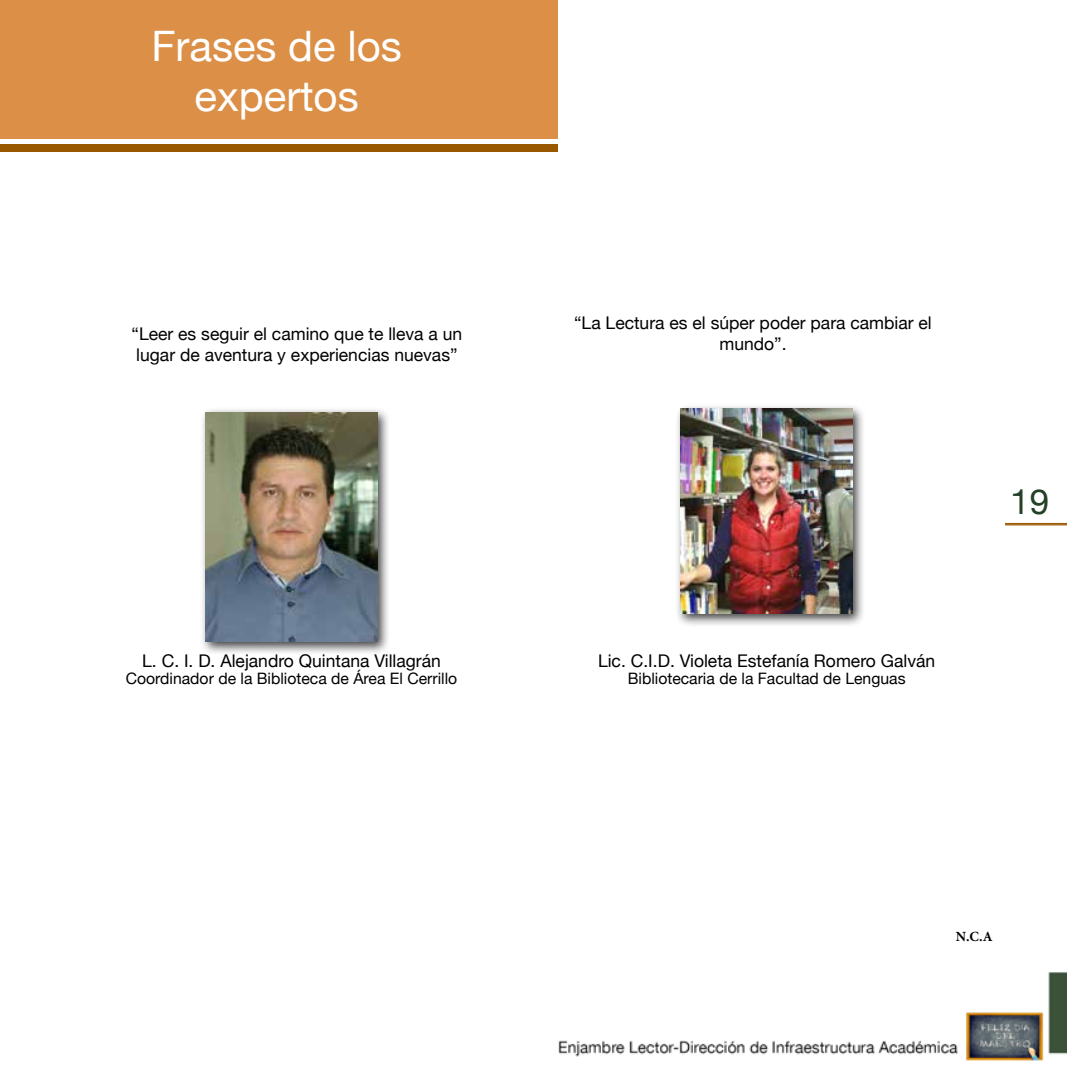
<style>
.page{position:relative;width:1067px;height:1067px;background:#fff}
.page>*{position:absolute;margin:0;border:0;box-sizing:border-box;transform-origin:0 0}
.t1{font:42px/50.4px "Helvetica Neue";color:#fff;text-align:center}
.t2{font:35px "Helvetica Neue";color:#234126}
.t3{font:17.5px/21px "Helvetica Neue";color:#000}
.t4{font:15.75px "Helvetica Neue";color:#000}
.t5{font:700 14px "Minion Pro";color:#000}
</style>
<div class="page">
<img style="left:0;top:0;width:1067px;height:1061px">
<hr style="left:1005px;top:523px;width:62px;height:1px;background:#995800">
<hr style="left:1005px;top:524px;width:62px;height:1px;background:#995800">
<div style="left:0;top:0;width:557px;height:138px;background:#dc8f46"></div>
<div style="left:0;top:144px;width:557px;height:8px;background:#995800"></div>
<div style="left:200px;top:407px;width:191px;height:248px;background:#000;opacity:.75"></div>
<img style="left:206px;top:412px;width:171px;height:229px">
<div style="left:675px;top:403px;width:191px;height:224px;background:#000;opacity:.75"></div>
<img style="left:681px;top:409px;width:171px;height:205px">
<h1 class="t1" style="left:151px;top:20px;width:252px">Frases de los expertos</h1>
<p class="t3" style="left:131px;top:322px;width:332px">“Leer es seguir el camino que te lleva a un lugar de aventura y experiencias nuevas”</p>
<p class="t3" style="left:574px;top:312px;width:359px;text-align:center">“La Lectura es el súper poder para cambiar el mundo”.</p>
<p class="t3" style="left:142px;top:650px;width:300px">L. C. I. D. Alejandro Quintana Villagrán</p>
<p class="t4" style="left:126px;top:669px;width:333px">Coordinador de la Biblioteca de Área El Cerrillo</p>
<p class="t3" style="left:598px;top:649px;width:339px">Lic. C.I.D. Violeta Estefanía Romero Galván</p>
<p class="t4" style="left:627px;top:669px;width:279px">Bibliotecaria de la Facultad de Lenguas</p>
<h2 class="t2" style="left:1010px;top:481px;width:40px">19</h2>
<p class="t5" style="left:955px;top:926px;width:38px">N.C.A</p>
</div>
